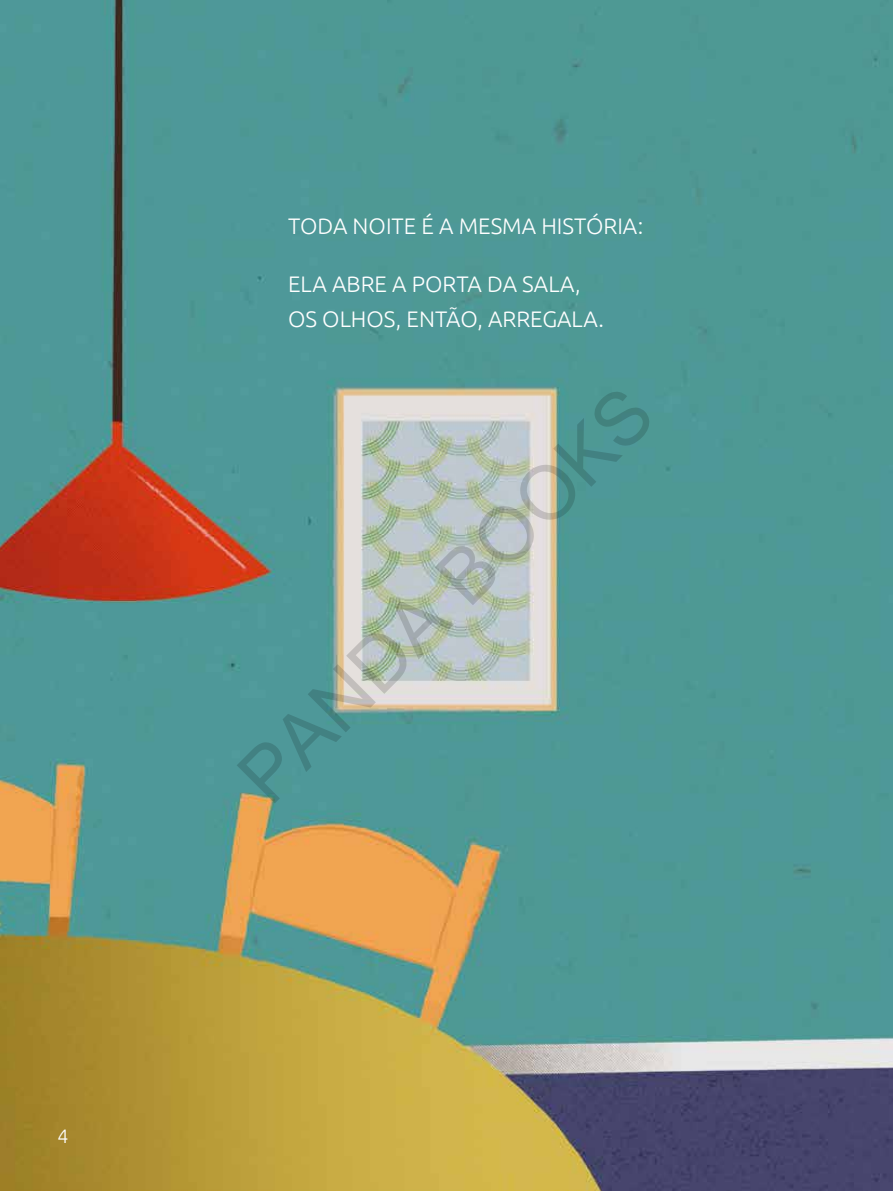
<style>
.page{position:relative;width:893px;height:1191px;background:#fff}
.page>*{position:absolute;margin:0;border:0;box-sizing:border-box;transform-origin:0 0}
.t1{font:75.3px "Arial";color:rgb(0 0 0/.15)}
.t2{font:300 22.5px/34.8px "Ubuntu";color:#fff}
.t3{font:300 19.5px "Ubuntu";color:#fff}
</style>
<div class="page">
<img style="left:0;top:0;width:893px;height:1191px">
<p class="t3" style="left:58px;top:1124px;width:12px">4</p>
<p class="t2" style="left:288px;top:208px;width:357px">TODA NOITE É A MESMA HISTÓRIA:</p>
<p class="t2" style="left:288px;top:266px;width:317px">ELA ABRE A PORTA DA SALA,<br>OS OLHOS, ENTÃO, ARREGALA.</p>
<h1 class="t1" style="left:217px;top:754px;width:550px;rotate:-45deg">PANDA BOOKS</h1>
</div>
